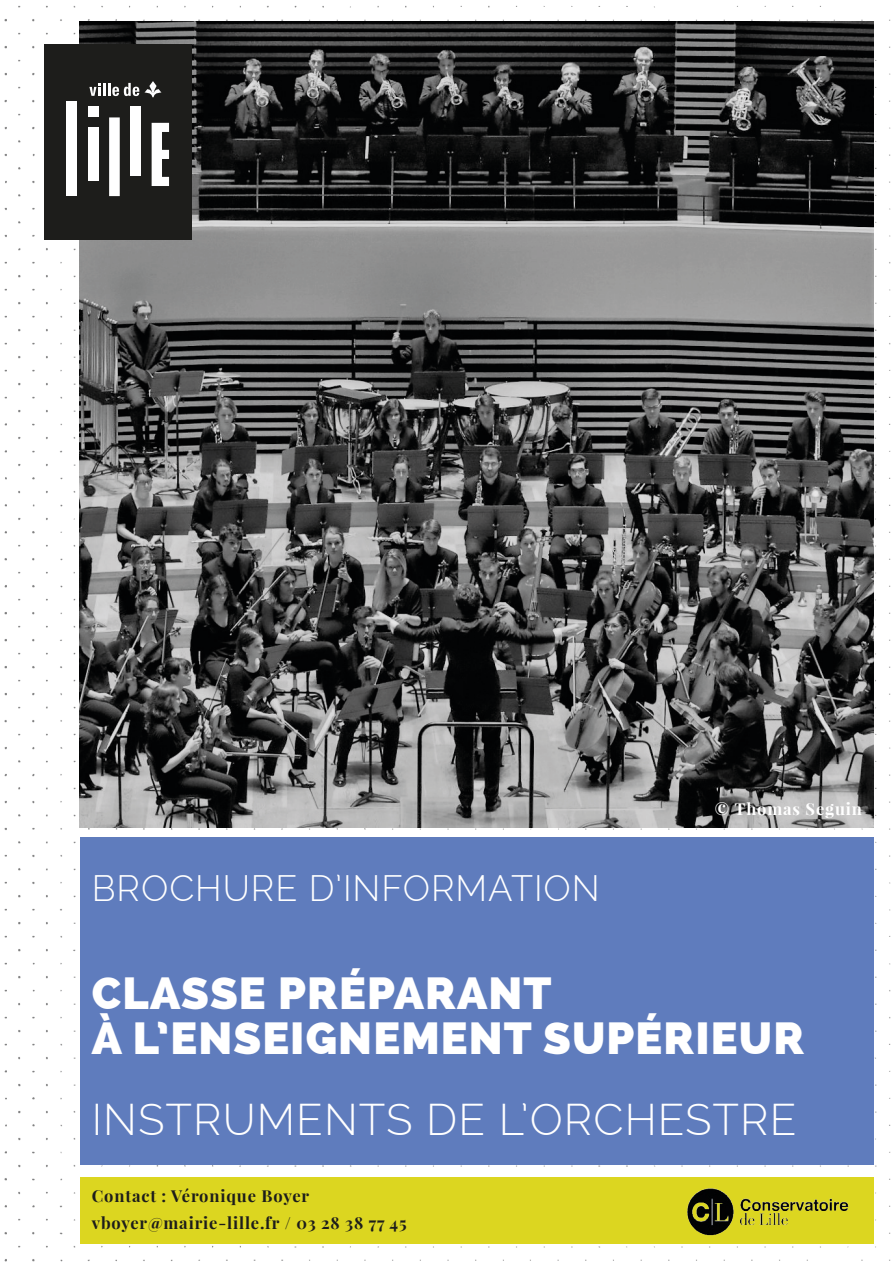
<style>
.page{position:relative;width:893px;height:1263px;background:#fff}
.page>*{position:absolute;margin:0;border:0;box-sizing:border-box;transform-origin:0 0}
.t1{font:800 45px/45px "Raleway";letter-spacing:.025em;color:#fff}
.t2{font:300 43.5px "Raleway";letter-spacing:.025em;color:#fff}
.t3{font:300 36px "Raleway";letter-spacing:.025em;color:#fff}
.t4{font:700 16.5px/27px "Playfair Display";letter-spacing:.05em;color:#1d1d1b}
.t5{font:700 16.5px "Playfair Display";letter-spacing:.05em;color:#fff}
</style>
<div class="page">
<img style="left:4px;top:5px;width:887px;height:1257px">
<div style="left:80px;top:1177px;width:794px;height:66px;background:#dcd620"></div>
<img style="left:80px;top:21px;width:794px;height:806px">
<div style="left:80px;top:838px;width:794px;height:327px;background:#5f7cbd"></div>
<img style="left:687px;top:1188px;width:162px;height:47px">
<div style="left:44px;top:44px;width:148px;height:196px;background:#1d1d1b"></div>
<svg style="left:89px;top:81px;width:72px;height:16px"></svg>
<div style="left:67px;top:101px;width:10px;height:95px;background:#fff"></div>
<div style="left:109px;top:117px;width:11px;height:79px;background:#fff"></div>
<div style="left:130px;top:106px;width:11px;height:70px;background:#fff"></div>
<div style="left:88px;top:128px;width:11px;height:53px;background:#fff"></div>
<div style="left:88px;top:106px;width:11px;height:11px;background:#fff"></div>
<svg style="left:152px;top:123px;width:17px;height:63px"></svg>
<p class="t3" style="left:92px;top:867px;width:509px">BROCHURE D’INFORMATION</p>
<p class="t5" style="left:715px;top:798px;width:148px">© Thomas Seguin</p>
<p class="t1" style="left:92px;top:970px;width:714px">CLASSE PRÉPARANT<br>À L’ENSEIGNEMENT SUPÉRIEUR</p>
<p class="t2" style="left:92px;top:1094px;width:706px">INSTRUMENTS DE L’ORCHESTRE</p>
<p class="t4" style="left:92px;top:1182px;width:316px">Contact : Véronique Boyer vboyer@mairie-lille.fr / 03 28 38 77 45</p>
</div>
